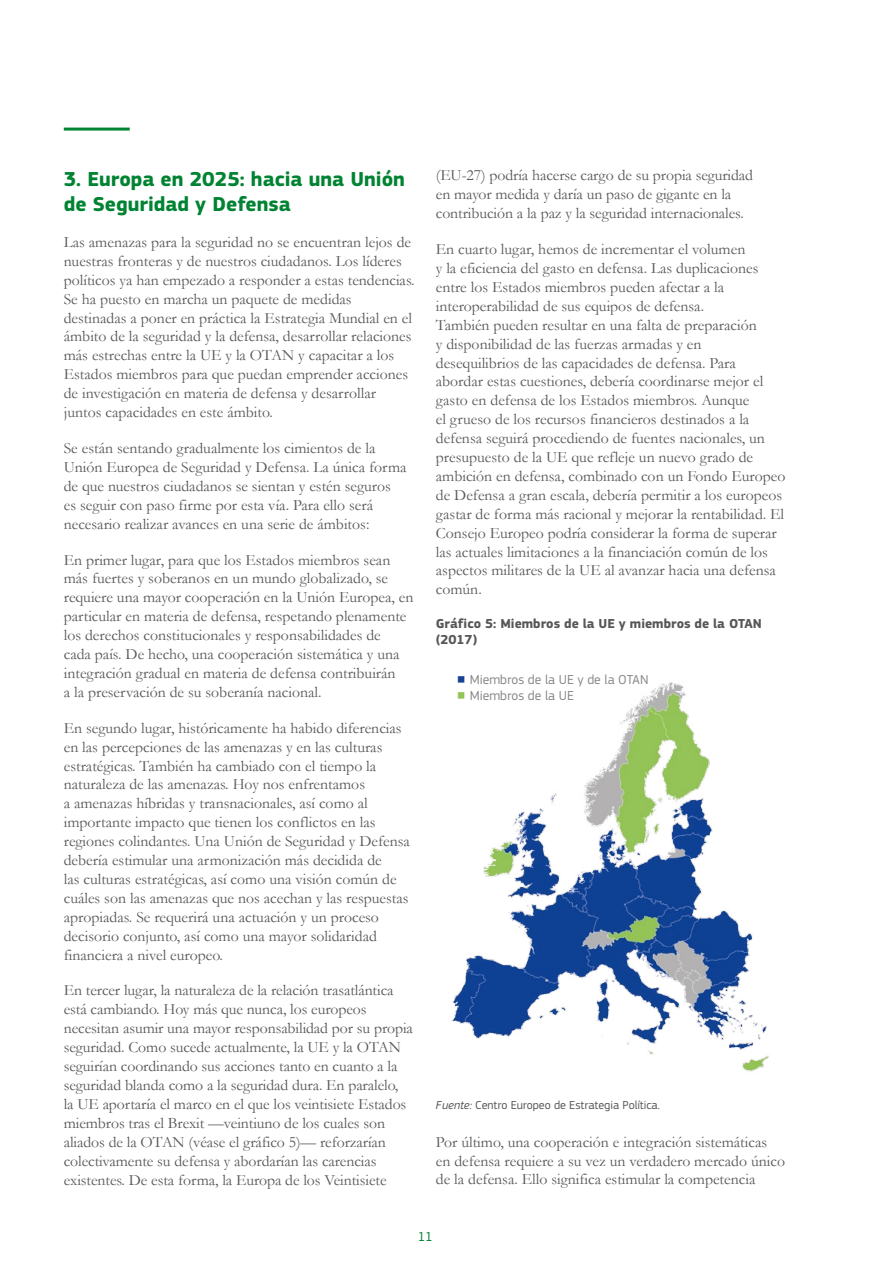
<style>
.page{position:relative;width:893px;height:1263px;background:#fff}
.page>*{position:absolute;margin:0;border:0;box-sizing:border-box;transform-origin:0 0}
.t1{font:700 21px/25.2px "EC Square Sans Pro";color:#008332}
.body_text{font:15.75px/18.9px "Garamond";color:#575756}
.graph_title_new{font:700 13.5px/16.2px "EC Square Sans Pro";color:#575756}
.t2{font:13.5px "EC Square Sans Pro";color:#878787}
.t3{font:13.5px "EC Square Sans Pro";color:#008332}
.source_new{font:12px "EC Square Sans Pro";color:#575756}
.s1{font-weight:500;font-size:10.2px;color:#164194}
.s2{font-weight:500;font-size:10.2px;color:#94c356}
.s3{font-style:italic}
</style>
<div class="page">
<hr style="left:64px;top:128px;width:66px;height:3px;background:#008332">
<img style="left:452px;top:682px;width:317px;height:390px">
<p class="t1" style="left:64px;top:167px;width:343px">3. Europa en 2025: hacia una Unión de Seguridad y Defensa</p>
<p class="body_text" style="left:64px;top:232px;width:352px">Las amenazas para la seguridad no se encuentran lejos de nuestras fronteras y de nuestros ciudadanos. Los líderes políticos ya han empezado a responder a estas tendencias.<br>Se ha puesto en marcha un paquete de medidas destinadas a poner en práctica la Estrategia Mundial en el ámbito de la seguridad y la defensa, desarrollar relaciones más estrechas entre la UE y la OTAN y capacitar a los Estados miembros para que puedan emprender acciones de investigación en materia de defensa y desarrollar juntos capacidades en este ámbito.</p>
<p class="body_text" style="left:64px;top:438px;width:344px">Se están sentando gradualmente los cimientos de la Unión Europea de Seguridad y Defensa. La única forma de que nuestros ciudadanos se sientan y estén seguros es seguir con paso firme por esta vía. Para ello será necesario realizar avances en una serie de ámbitos:</p>
<p class="body_text" style="left:64px;top:550px;width:351px">En primer lugar, para que los Estados miembros sean más fuertes y soberanos en un mundo globalizado, se requiere una mayor cooperación en la Unión Europea, en particular en materia de defensa, respetando plenamente los derechos constitucionales y responsabilidades de<br>cada país. De hecho, una cooperación sistemática y una integración gradual en materia de defensa contribuirán<br>a la preservación de su soberanía nacional.</p>
<p class="body_text" style="left:64px;top:718px;width:348px">En segundo lugar, históricamente ha habido diferencias en las percepciones de las amenazas y en las culturas estratégicas. También ha cambiado con el tiempo la naturaleza de las amenazas. Hoy nos enfrentamos<br>a amenazas híbridas y transnacionales, así como al importante impacto que tienen los conflictos en las regiones colindantes. Una Unión de Seguridad y Defensa debería estimular una armonización más decidida de<br>las culturas estratégicas, así como una visión común de cuáles son las amenazas que nos acechan y las respuestas apropiadas. Se requerirá una actuación y un proceso decisorio conjunto, así como una mayor solidaridad financiera a nivel europeo.</p>
<p class="body_text" style="left:64px;top:981px;width:351px">En tercer lugar, la naturaleza de la relación trasatlántica está cambiando. Hoy más que nunca, los europeos necesitan asumir una mayor responsabilidad por su propia seguridad. Como sucede actualmente, la UE y la OTAN seguirían coordinando sus acciones tanto en cuanto a la seguridad blanda como a la seguridad dura. En paralelo,<br>la UE aportaría el marco en el que los veintisiete Estados miembros tras el Brexit —veintiuno de los cuales son aliados de la OTAN (véase el gráfico 5)— reforzarían colectivamente su defensa y abordarían las carencias existentes. De esta forma, la Europa de los Veintisiete</p>
<p class="body_text" style="left:436px;top:166px;width:319px">(EU-27) podría hacerse cargo de su propia seguridad en mayor medida y daría un paso de gigante en la contribución a la paz y la seguridad internacionales.</p>
<p class="body_text" style="left:436px;top:239px;width:351px">En cuarto lugar, hemos de incrementar el volumen<br>y la eficiencia del gasto en defensa. Las duplicaciones entre los Estados miembros pueden afectar a la interoperabilidad de sus equipos de defensa.<br>También pueden resultar en una falta de preparación<br>y disponibilidad de las fuerzas armadas y en desequilibrios de las capacidades de defensa. Para abordar estas cuestiones, debería coordinarse mejor el gasto en defensa de los Estados miembros. Aunque<br>el grueso de los recursos financieros destinados a la defensa seguirá procediendo de fuentes nacionales, un presupuesto de la UE que refleje un nuevo grado de ambición en defensa, combinado con un Fondo Europeo de Defensa a gran escala, debería permitir a los europeos gastar de forma más racional y mejorar la rentabilidad. El Consejo Europeo podría considerar la forma de superar las actuales limitaciones a la financiación común de los aspectos militares de la UE al avanzar hacia una defensa común.</p>
<p class="graph_title_new" style="left:436px;top:615px;width:328px">Gráfico 5: Miembros de la UE y miembros de la OTAN (2017)</p>
<p class="t2" style="left:457px;top:672px;width:193px"><span class="s1">■</span> Miembros de la UE y de la OTAN</p>
<p class="t2" style="left:457px;top:688px;width:118px"><span class="s2">■</span> Miembros de la UE</p>
<p class="source_new" style="left:436px;top:1097px;width:226px"><span class="s3">Fuente:</span> Centro Europeo de Estrategia Política.</p>
<p class="body_text" style="left:436px;top:1132px;width:351px">Por último, una cooperación e integración sistemáticas en defensa requiere a su vez un verdadero mercado único de la defensa. Ello significa estimular la competencia</p>
<p class="t3" style="left:418px;top:1229px;width:17px">11</p>
</div>
